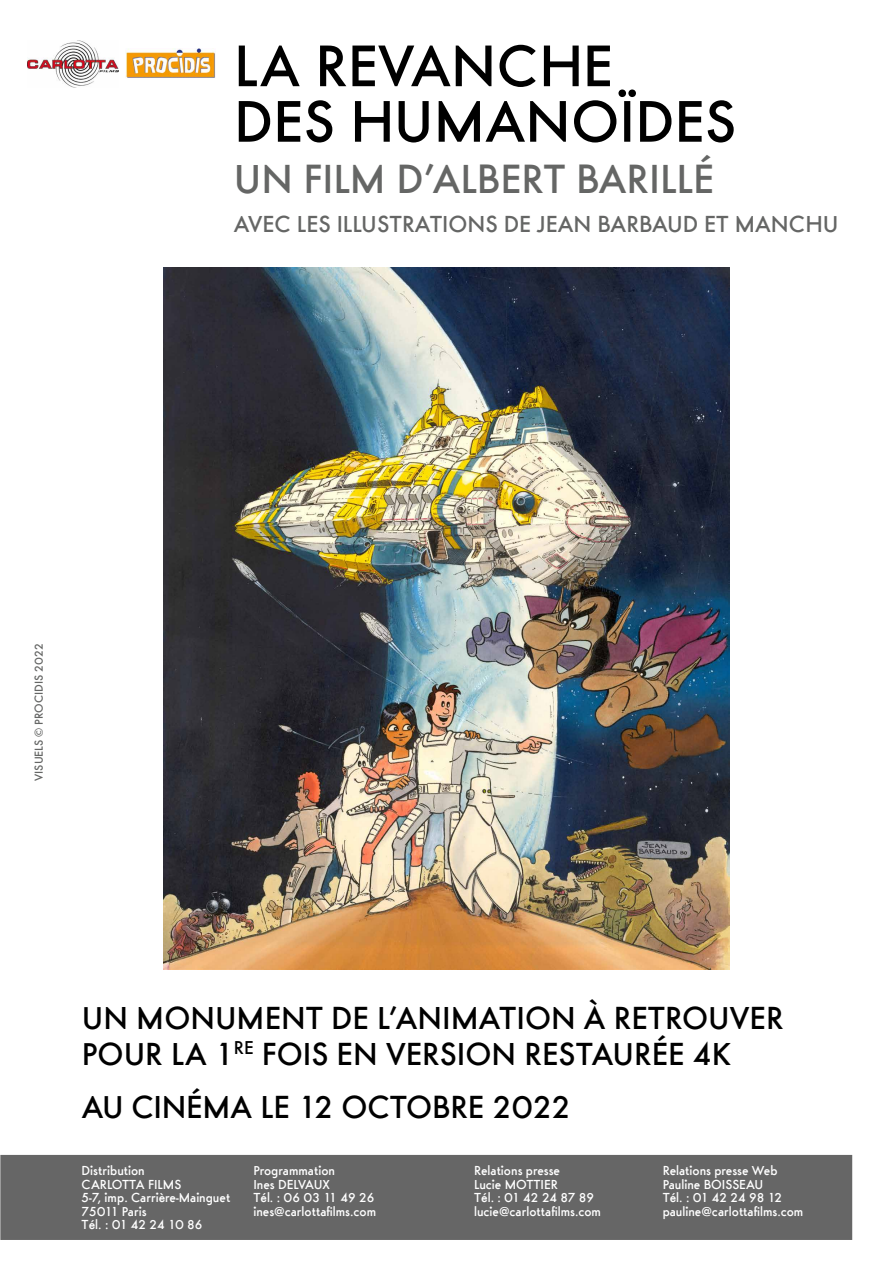
<style>
.page{position:relative;width:893px;height:1263px;background:#fff}
.page>*{position:absolute;margin:0;border:0;box-sizing:border-box;transform-origin:0 0}
.t1{font:500 60.9px/55.5px "Futura Ridendo";color:#000}
.t2{font:500 42.15px "Futura Ridendo";color:#656665}
.t3{font:500 33px/36px "Futura Ridendo";color:#000}
.t4{font:500 24px "Futura Ridendo";color:#656665}
.t5{font:500 13.5px/13.5px "Futura Ridendo";color:#fff}
.t6{font:500 12px "Futura Ridendo";color:#656665}
</style>
<div class="page">
<img style="left:28px;top:41px;width:91px;height:47px">
<img style="left:163px;top:268px;width:567px;height:701px">
<img style="left:125px;top:48px;width:91px;height:30px">
<div style="left:1px;top:1156px;width:850px;height:83px;background:#666"></div>
<h1 class="t1" style="left:234px;top:38px;width:504px">LA REVANCHE<br>DES HUMANOÏDES</h1>
<h2 class="t2" style="left:234px;top:154px;width:482px">UN FILM D’ALBERT BARILLÉ</h2>
<h3 class="t4" style="left:234px;top:210px;width:606px">AVEC LES ILLUSTRATIONS DE JEAN BARBAUD ET MANCHU</h3>
<p class="t6" style="left:32px;top:781px;width:139px;rotate:-90deg">VISUELS © PROCIDIS 2022</p>
<h3 class="t3" style="left:82px;top:999px;width:703px">UN MONUMENT DE L’ANIMATION À RETROUVER<br>POUR LA 1<sup>RE</sup> FOIS EN VERSION RESTAURÉE 4K</h3>
<h3 class="t3" style="left:82px;top:1088px;width:490px">AU CINÉMA LE 12 OCTOBRE 2022</h3>
<p class="t5" style="left:82px;top:1164px;width:150px">Distribution<br>CARLOTTA FILMS<br>5-7, imp. Carrière-Mainguet<br>75011 Paris<br>Tél. : 01 42 24 10 86</p>
<p class="t5" style="left:253px;top:1164px;width:124px">Programmation<br>Ines DELVAUX<br>Tél. : 06 03 11 49 26 ines@carlottafilms.com</p>
<p class="t5" style="left:474px;top:1164px;width:128px">Relations presse<br>Lucie MOTTIER<br>Tél. : 01 42 24 87 89 lucie@carlottafilms.com</p>
<p class="t5" style="left:663px;top:1164px;width:142px">Relations presse Web<br>Pauline BOISSEAU<br>Tél. : 01 42 24 98 12 pauline@carlottafilms.com</p>
</div>
